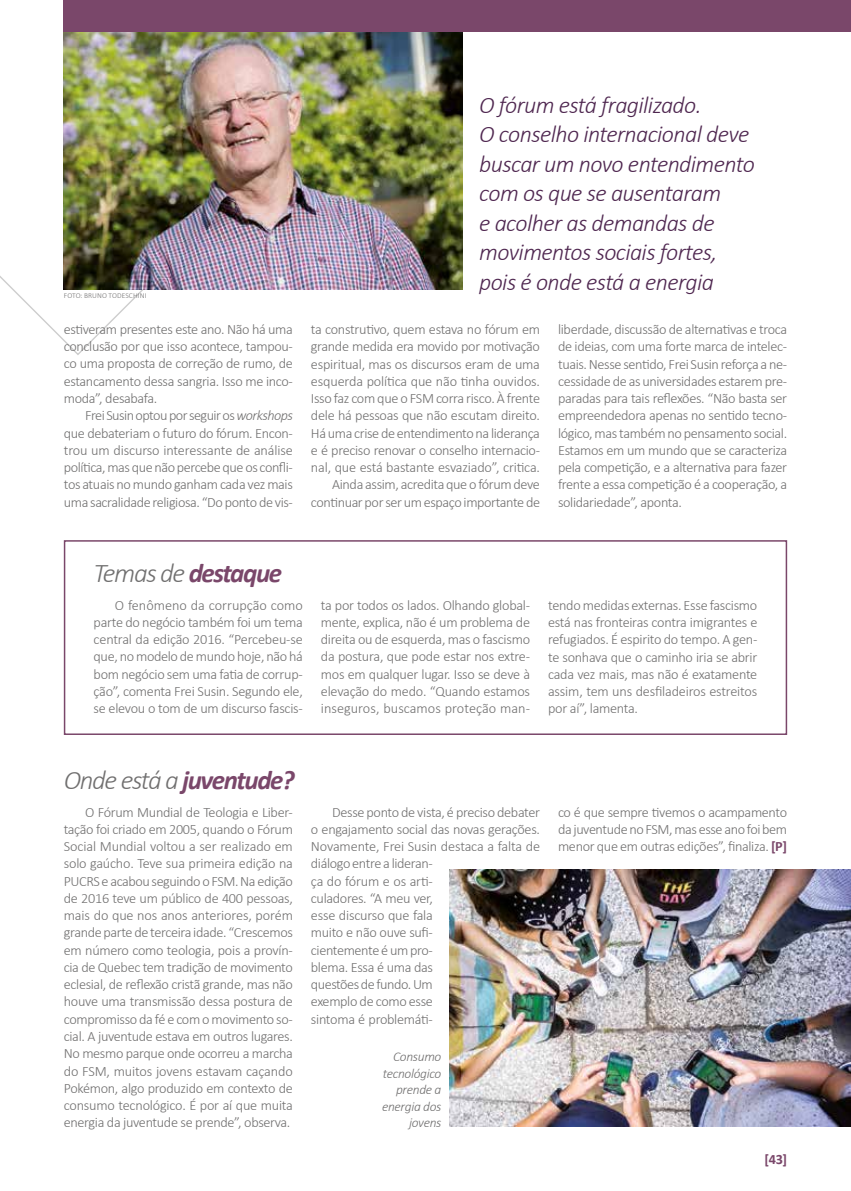
<style>
.page{position:relative;width:851px;height:1191px;background:#fff}
.page>*{position:absolute;margin:0;border:0;box-sizing:border-box;transform-origin:0 0}
.t1{font:italic 700 27px "Calibri";letter-spacing:-.05em;color:#7a476a}
.t2{font:italic 300 24px/29.5px "Calibri";letter-spacing:-.025em;color:#4f2750}
.t3{font:300 14.25px/17.2px "Calibri";letter-spacing:-.025em;color:#706f6f;text-align:justify}
.t4{font:700 14.25px "Calibri";color:#7a476a}
.t5{font:italic 300 13.5px/16.5px "Calibri";letter-spacing:-.025em;color:#706f6f;text-align:right}
.t6{font:300 7.5px "Calibri";letter-spacing:.015em;color:#706f6f}
.s1{font-style:italic}
.s2{font-weight:300;color:#706f6f}
.s3{font-weight:700;color:#7a476a}
</style>
<div class="page">
<img style="left:64px;top:32px;width:398px;height:258px">
<div style="left:64px;top:0;width:786px;height:32px;background:#7a476a"></div>
<img style="left:450px;top:870px;width:400px;height:256px">
<div style="left:64px;top:540px;width:723px;height:195px;border:2px solid #7a476a"></div>
<p class="t6" style="left:64px;top:290px;width:84px">FOTO: BRUNO TODESCHINI</p>
<p class="t3" style="left:64px;top:320px;width:230px">estiveram presentes este ano. Não há uma conclusão por que isso acontece, tampou&shy;co uma proposta de correção de rumo, de estancamento dessa sangria. Isso me inco&shy;moda”, desabafa.</p>
<p class="t3" style="left:64px;top:407px;width:230px;text-indent:21px">Frei Susin optou por seguir os <span class="s1">workshops </span>que debateriam o futuro do fórum. Encon&shy;trou um discurso interessante de análise política, mas que não percebe que os confli&shy;tos atuais no mundo ganham cada vez mais uma sacralidade religiosa. “Do ponto de vis-</p>
<h2 class="t2" style="left:479px;top:90px;width:277px">O fórum está fragilizado.<br>O conselho internacional deve buscar um novo entendimento com os que se ausentaram<br>e acolher as demandas de movimentos sociais fortes, pois é onde está a energia</h2>
<p class="t3" style="left:311px;top:320px;width:231px;text-align:right">ta construtivo, quem estava no fórum em grande medida era movido por motivação espiritual, mas os discursos eram de uma esquerda política que não tinha ouvidos.<br>Isso faz com que o FSM corra risco. À frente dele há pessoas que não escutam direito.<br>Há uma crise de entendimento na liderança e é preciso renovar o conselho internacio&shy;nal, que está bastante esvaziado”, critica.<br>Ainda assim, acredita que o fórum deve continuar por ser um espaço importante de</p>
<p class="t3" style="left:558px;top:320px;width:231px">liberdade, discussão de alternativas e troca de ideias, com uma forte marca de intelec&shy;tuais. Nesse sentido, Frei Susin reforça a ne&shy;cessidade de as universidades estarem pre&shy;paradas para tais reflexões. “Não basta ser empreendedora apenas no sentido tecno&shy;lógico, mas também no pensamento social.<br>Estamos em um mundo que se caracteriza pela competição, e a alternativa para fazer frente a essa competição é a cooperação, a solidariedade”, aponta.</p>
<h1 class="t1" style="left:94px;top:554px;width:190px"><span class="s2">Temas de</span> destaque</h1>
<p class="t3" style="left:94px;top:596px;width:211px;text-indent:21px">O fenômeno da corrupção como parte do negócio também foi um tema central da edição 2016. “Percebeu-se que, no modelo de mundo hoje, não há bom negócio sem uma fatia de corrup&shy;ção”, comenta Frei Susin. Segundo ele, se elevou o tom de um discurso fascis-</p>
<p class="t3" style="left:321px;top:596px;width:211px">ta por todos os lados. Olhando global&shy;mente, explica, não é um problema de direita ou de esquerda, mas o fascismo da postura, que pode estar nos extre&shy;mos em qualquer lugar. Isso se deve à elevação do medo. “Quando estamos inseguros, buscamos proteção man-</p>
<p class="t3" style="left:548px;top:596px;width:211px">tendo medidas externas. Esse fascismo está nas fronteiras contra imigrantes e refugiados. É espirito do tempo. A gen&shy;te sonhava que o caminho iria se abrir cada vez mais, mas não é exatamente assim, tem uns desfiladeiros estreitos por aí”, lamenta.</p>
<h1 class="t1" style="left:64px;top:761px;width:232px"><span class="s2">Onde está a</span> juventude?</h1>
<p class="t3" style="left:64px;top:803px;width:230px;text-indent:21px">O Fórum Mundial de Teologia e Liber&shy;tação foi criado em 2005, quando o Fórum Social Mundial voltou a ser realizado em solo gaúcho. Teve sua primeira edição na PUCRS e acabou seguindo o FSM. Na edição de 2016 teve um público de 400 pessoas, mais do que nos anos anteriores, porém grande parte de terceira idade. “Crescemos em número como teologia, pois a provín&shy;cia de Quebec tem tradição de movimento eclesial, de reflexão cristã grande, mas não houve uma transmissão dessa postura de compromisso da fé e com o movimento so&shy;cial. A juventude estava em outros lugares.<br>No mesmo parque onde ocorreu a marcha do FSM, muitos jovens estavam caçando Pokémon, algo produzido em contexto de consumo tecnológico. É por aí que muita energia da juventude se prende”, observa.</p>
<p class="t3" style="left:311px;top:803px;width:230px;text-align:left;text-indent:21px">Desse ponto de vista, é preciso debater o engajamento social das novas gerações.<br>Novamente, Frei Susin destaca a falta de diálogo entre a lideran-<br>ça do fórum e os arti-<br>culadores. “A meu ver,<br>esse discurso que fala<br>muito e não ouve sufi-<br>cientemente é um pro-<br>blema. Essa é uma das<br>questões de fundo. Um<br>exemplo de como esse<br>sintoma é problemáti-</p>
<p class="t3" style="left:558px;top:803px;width:230px">co é que sempre tivemos o acampamento da juventude no FSM, mas esse ano foi bem menor que em outras edições”, finaliza. <span class="s3">[P]</span></p>
<p class="t5" style="left:382px;top:1048px;width:61px">Consumo tecnológico prende a energia dos jovens</p>
<p class="t4" style="left:764px;top:1149px;width:24px">[43]</p>
</div>
